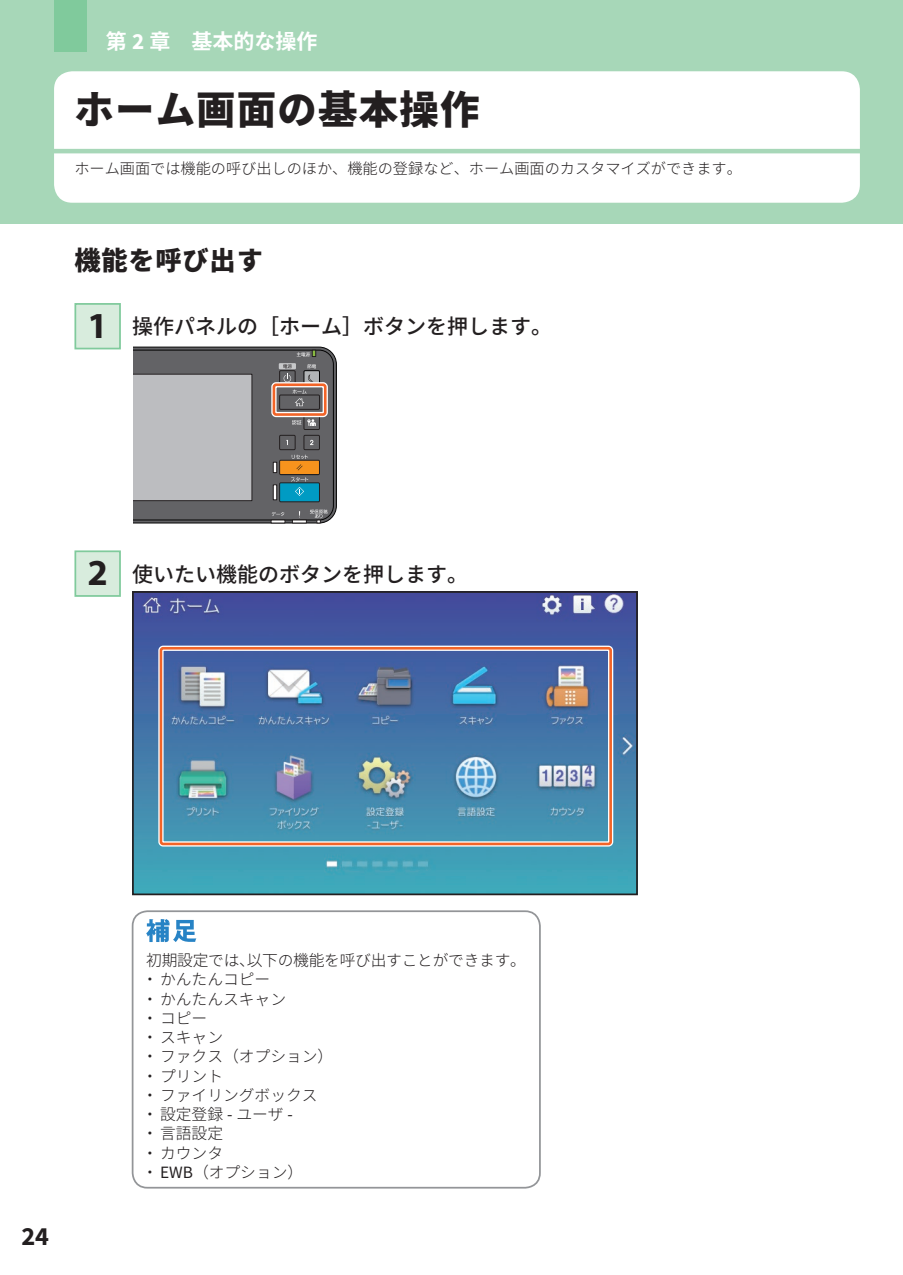
<style>
.page{position:relative;width:903px;height:1275px;background:#fff}
.page>*{position:absolute;margin:0;border:0;box-sizing:border-box;transform-origin:0 0}
.t1{font:800 39.38px "Source Han Sans";letter-spacing:.03em;color:#231f20}
.t2{font:800 26.25px "Source Han Sans";letter-spacing:.03em;color:#231f20}
.t3{font:700 26.25px "Source Sans Pro";color:#231f20}
.t4{font:500 21px "Source Han Sans";color:#231f20}
.t5{font:700 21px "Source Han Sans";color:#fff}
.t6{font:300 15.75px/19.2px "Source Han Sans";color:#231f20}
.t7{font:300 15.22px "Source Han Sans";color:#231f20}
.s1{font-family:"Source Sans Pro";font-size:23.1px}
.s2{font-family:"Myriad Pro";font-weight:700;font-size:36.75px}
.s3{font-family:"Source Sans Pro";font-weight:400;font-size:17.32px}
</style>
<div class="page">
<div style="left:0;top:0;width:903px;height:223px;background:#a7d7b8"></div>
<div style="left:54px;top:71px;width:806px;height:132px;background:#fff;border-radius:18px"></div>
<div style="left:54px;top:0;width:32px;height:52px;background:#80ca9c"></div>
<hr style="left:45px;top:149px;width:819px;height:4px;background:#a7d7b8">
<svg style="left:133px;top:347px;width:204px;height:177px;background:#87888a"></svg>
<div style="left:279px;top:370px;width:17px;height:15px;border:1px solid #231f20"></div>
<div style="left:271px;top:382px;width:57px;height:35px;border:5px solid #fff;border-radius:2px"></div>
<div style="left:273px;top:383px;width:54px;height:33px;border:3px solid #f26428;border-radius:2px"></div>
<div style="left:75px;top:304px;width:45px;height:45px;background:#d8ecdd"></div>
<div style="left:74px;top:303px;width:47px;height:46px;border:2px solid #80ca9c"></div>
<img style="left:135px;top:594px;width:500px;height:298px">
<div style="left:132px;top:591px;width:506px;height:304px;border:2px solid #231f20"></div>
<div style="left:158px;top:646px;width:455px;height:201px;border:5px solid #fff;border-radius:2px"></div>
<div style="left:160px;top:647px;width:452px;height:198px;border:3px solid #f26428;border-radius:2px"></div>
<div style="left:75px;top:551px;width:45px;height:45px;background:#d8ecdd"></div>
<div style="left:74px;top:550px;width:47px;height:47px;border:2px solid #80ca9c"></div>
<div style="left:132px;top:910px;width:409px;height:278px;border:2px solid #939598;border-radius:15px"></div>
<svg style="left:146px;top:919px;width:50px;height:23px"></svg>
<h3 class="t5" style="left:106px;top:30px;width:213px">第 <span class="s1">2</span> 章　基本的な操作</h3>
<h1 class="t1" style="left:74px;top:87px;width:406px">ホーム画面の基本操作</h1>
<p class="t7" style="left:74px;top:160px;width:669px">ホーム画面では機能の呼び出しのほか、機能の登録など、ホーム画面のカスタマイズができます。</p>
<h2 class="t2" style="left:74px;top:245px;width:190px">機能を呼び出す</h2>
<h3 class="t4" style="left:87px;top:315px;width:466px"><span class="s2">1</span> 操作パネルの［ホーム］ボタンを押します。</h3>
<h3 class="t4" style="left:87px;top:562px;width:382px"><span class="s2">2</span> 使いたい機能のボタンを押します。</h3>
<h2 class="t3" style="left:21px;top:1218px;width:29px">24</h2>
<p class="t6" style="left:142px;top:951px;width:385px">初期設定では、以下の機能を呼び出すことができます。・かんたんコピー<br>・かんたんスキャン<br>・コピー<br>・スキャン<br>・ファクス（オプション）<br>・プリント<br>・ファイリングボックス<br>・設定登録 <span class="s3">-</span> ユーザ <span class="s3">-<br></span>・言語設定<br>・カウンタ<br>・ <span class="s3">EWB</span>（オプション）</p>
</div>
